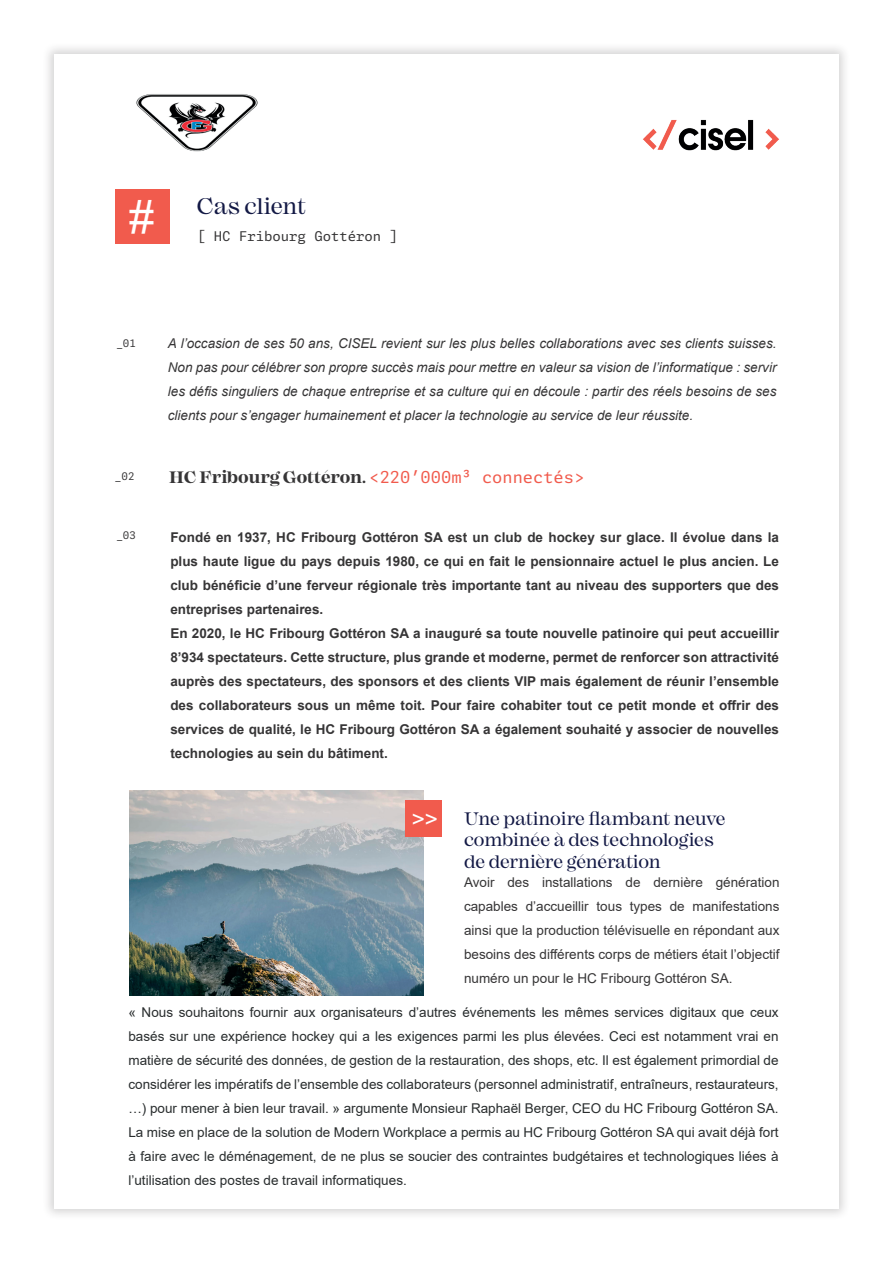
<style>
.page{position:relative;width:893px;height:1263px;background:#fff}
.page>*{position:absolute;margin:0;border:0;box-sizing:border-box;transform-origin:0 0}
.t1{font:45px "Arial";color:#fff}
.t2{font:22.5px "Mackay";color:#131945}
.t3{font:22.5px "Arial";color:#fff}
.t4{font:18px/21.6px "Mackay";letter-spacing:-.005em;color:#131945}
.t5{font:16.5px "Adelle Mono";color:#f15b4d}
.t6{font:700 13.5px/24px "Arial";color:#363536}
.t7{font:13.5px/24px "Arial";color:#292d2e;text-align:justify}
.t8{font:italic 13.5px/24px "Arial";color:#363536;text-align:justify}
.t9{font:13.5px/24px "Arial";color:#363536;text-align:justify}
.t10{font:13.5px "Adelle Mono";color:#363536}
.t11{font:10.5px "Adelle Mono";color:#363536}
.s1{font-family:"Mackay";font-weight:700;color:#363536}
</style>
<div class="page">
<div style="left:42px;top:42px;width:809px;height:1179px;background:#231f20;opacity:.19"></div>
<div style="left:54px;top:54px;width:785px;height:1155px;background:#fff"></div>
<div style="left:115px;top:189px;width:54px;height:54px;background:#f15b4d"></div>
<img style="left:643px;top:120px;width:136px;height:30px">
<img style="left:130px;top:791px;width:294px;height:205px">
<div style="left:406px;top:801px;width:36px;height:36px;background:#f15b4d"></div>
<img style="left:136px;top:94px;width:122px;height:58px">
<h1 class="t1" style="left:129px;top:187px;width:27px">#</h1>
<h2 class="t2" style="left:197px;top:193px;width:110px">Cas client</h2>
<p class="t10" style="left:197px;top:227px;width:202px">[ HC Fribourg Gottéron ]</p>
<p class="t11" style="left:116px;top:337px;width:21px">_01</p>
<p class="t8" style="left:168px;top:331px;width:610px">A l’occasion de ses 50 ans, CISEL revient sur les plus belles collaborations avec ses clients suisses.<br>Non pas pour célébrer son propre succès mais pour mettre en valeur sa vision de l’informatique : servir les défis singuliers de chaque entreprise et sa culture qui en découle : partir des réels besoins de ses clients pour s’engager humainement et placer la technologie au service de leur réussite.</p>
<p class="t11" style="left:115px;top:470px;width:21px">_02</p>
<p class="t5" style="left:169px;top:467px;width:417px"><span class="s1">HC Fribourg Gottéron.</span> &lt;220’000m³ connectés&gt;</p>
<p class="t11" style="left:116px;top:529px;width:21px">_03</p>
<p class="t6" style="left:170px;top:525px;width:610px">Fondé en 1937, HC Fribourg Gottéron SA est un club de hockey sur glace. Il évolue dans la plus haute ligue du pays depuis 1980, ce qui en fait le pensionnaire actuel le plus ancien. Le club bénéficie d’une ferveur régionale très importante tant au niveau des supporters que des entreprises partenaires.<br>En 2020, le HC Fribourg Gottéron SA a inauguré sa toute nouvelle patinoire qui peut accueillir 8’934 spectateurs. Cette structure, plus grande et moderne, permet de renforcer son attractivité auprès des spectateurs, des sponsors et des clients VIP mais également de réunir l’ensemble des collaborateurs sous un même toit. Pour faire cohabiter tout ce petit monde et offrir des services de qualité, le HC Fribourg Gottéron SA a également souhaité y associer de nouvelles technologies au sein du bâtiment.</p>
<h2 class="t3" style="left:412px;top:803px;width:28px">&gt;&gt;</h2>
<h3 class="t4" style="left:464px;top:808px;width:263px">Une patinoire flambant neuve combinée à des technologies de dernière génération</h3>
<p class="t9" style="left:464px;top:870px;width:317px">Avoir des installations de dernière génération capables d’accueillir tous types de manifestations ainsi que la production télévisuelle en répondant aux besoins des différents corps de métiers était l’objectif numéro un pour le HC Fribourg Gottéron SA.</p>
<p class="t7" style="left:128px;top:1000px;width:652px">« Nous souhaitons fournir aux organisateurs d’autres événements les mêmes services digitaux que ceux basés sur une expérience hockey qui a les exigences parmi les plus élevées. Ceci est notamment vrai en matière de sécurité des données, de gestion de la restauration, des shops, etc. Il est également primordial de considérer les impératifs de l’ensemble des collaborateurs (personnel administratif, entraîneurs, restaurateurs, …) pour mener à bien leur travail. » argumente Monsieur Raphaël Berger, CEO du HC Fribourg Gottéron SA.<br>La mise en place de la solution de Modern Workplace a permis au HC Fribourg Gottéron SA qui avait déjà fort à faire avec le déménagement, de ne plus se soucier des contraintes budgétaires et technologiques liées à l’utilisation des postes de travail informatiques.</p>
</div>
